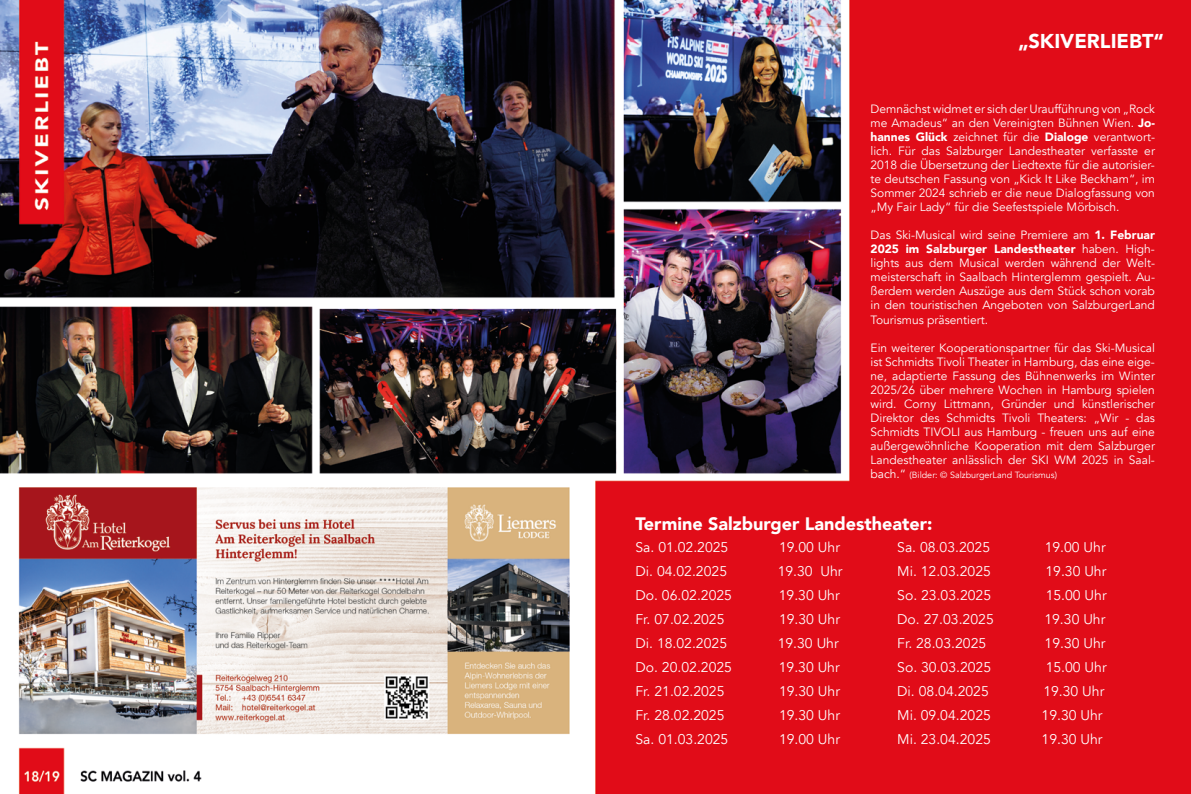
<style>
.page{position:relative;width:1191px;height:794px;background:#fff}
.page>*{position:absolute;margin:0;border:0;box-sizing:border-box;transform-origin:0 0}
.t1{font:900 20px "Avenir";color:#fff}
.t2{font:900 18px "Avenir";color:#fff}
.t3{font:14px "Avenir";color:#fff}
.t4{font:12px/14px "Avenir";color:#fff;text-align:justify}
.t5{font:9px "Avenir";color:#fff}
.s1{font-weight:900}
.s2{font-size:12px}
</style>
<div class="page">
<img style="left:0;top:0;width:1191px;height:794px">
<h1 class="t1" style="left:1018px;top:24px;width:147px">„SKIVERLIEBT“</h1>
<p class="t4" style="left:870px;top:102px;width:286px">Demnächst widmet er sich der Uraufführung von „Rock me Amadeus“ an den Vereinigten Bühnen Wien. <span class="s1">Jo&shy;hannes Glück</span> zeichnet für die <span class="s1">Dialoge</span> verantwort&shy;lich. Für das Salzburger Landestheater verfasste er 2018 die Übersetzung der Liedtexte für die autorisier&shy;te deutschen Fassung von „Kick It Like Beckham“, im Sommer 2024 schrieb er die neue Dialogfassung von „My Fair Lady“ für die Seefestspiele Mörbisch.</p>
<p class="t4" style="left:870px;top:228px;width:286px">Das Ski-Musical wird seine Premiere am <span class="s1">1. Februar 2025 im Salzburger Landestheater</span> haben. High&shy;lights aus dem Musical werden während der Welt&shy;meisterschaft in Saalbach Hinterglemm gespielt. Au&shy;ßerdem werden Auszüge aus dem Stück schon vorab in den touristischen Angeboten von SalzburgerLand Tourismus präsentiert.</p>
<p class="t4" style="left:870px;top:340px;width:286px">Ein weiterer Kooperationspartner für das Ski-Musical ist Schmidts Tivoli Theater in Hamburg, das eine eige&shy;ne, adaptierte Fassung des Bühnenwerks im Winter 2025/26 über mehrere Wochen in Hamburg spielen wird. Corny Littmann, Gründer und künstlerischer Direktor des Schmidts Tivoli Theaters: „Wir - das Schmidts TIVOLI aus Hamburg - freuen uns auf eine außergewöhnliche Kooperation mit dem Salzburger Landestheater anlässlich der SKI WM 2025 in Saal-</p>
<p class="t5" style="left:870px;top:469px;width:188px"><span class="s2">bach.“</span> (Bilder: © SalzburgerLand Tourismus)</p>
<h2 class="t2" style="left:635px;top:508px;width:298px">Termine Salzburger Landestheater:</h2>
<p class="t3" style="left:635px;top:538px;width:94px">Sa. 01.02.2025</p>
<p class="t3" style="left:779px;top:538px;width:62px">19.00 Uhr</p>
<p class="t3" style="left:635px;top:562px;width:93px">Di. 04.02.2025</p>
<p class="t3" style="left:777px;top:562px;width:66px">19.30 Uhr</p>
<p class="t3" style="left:635px;top:586px;width:98px">Do. 06.02.2025</p>
<p class="t3" style="left:778px;top:586px;width:62px">19.30 Uhr</p>
<p class="t3" style="left:635px;top:610px;width:90px">Fr. 07.02.2025</p>
<p class="t3" style="left:779px;top:610px;width:62px">19.30 Uhr</p>
<p class="t3" style="left:635px;top:634px;width:93px">Di. 18.02.2025</p>
<p class="t3" style="left:777px;top:634px;width:62px">19.30 Uhr</p>
<p class="t3" style="left:635px;top:658px;width:98px">Do. 20.02.2025</p>
<p class="t3" style="left:778px;top:658px;width:62px">19.30 Uhr</p>
<p class="t3" style="left:635px;top:682px;width:90px">Fr. 21.02.2025</p>
<p class="t3" style="left:779px;top:682px;width:62px">19.30 Uhr</p>
<p class="t3" style="left:635px;top:706px;width:90px">Fr. 28.02.2025</p>
<p class="t3" style="left:779px;top:706px;width:62px">19.30 Uhr</p>
<p class="t3" style="left:635px;top:730px;width:94px">Sa. 01.03.2025</p>
<p class="t3" style="left:779px;top:730px;width:62px">19.00 Uhr</p>
<p class="t3" style="left:897px;top:538px;width:94px">Sa. 08.03.2025</p>
<p class="t3" style="left:1044px;top:538px;width:62px">19.00 Uhr</p>
<p class="t3" style="left:897px;top:562px;width:95px">Mi. 12.03.2025</p>
<p class="t3" style="left:1045px;top:562px;width:62px">19.30 Uhr</p>
<p class="t3" style="left:897px;top:586px;width:95px">So. 23.03.2025</p>
<p class="t3" style="left:1045px;top:586px;width:62px">15.00 Uhr</p>
<p class="t3" style="left:897px;top:610px;width:98px">Do. 27.03.2025</p>
<p class="t3" style="left:1044px;top:610px;width:62px">19.30 Uhr</p>
<p class="t3" style="left:897px;top:634px;width:90px">Fr. 28.03.2025</p>
<p class="t3" style="left:1044px;top:634px;width:62px">19.30 Uhr</p>
<p class="t3" style="left:897px;top:658px;width:95px">So. 30.03.2025</p>
<p class="t3" style="left:1045px;top:658px;width:62px">15.00 Uhr</p>
<p class="t3" style="left:897px;top:682px;width:93px">Di. 08.04.2025</p>
<p class="t3" style="left:1043px;top:682px;width:62px">19.30 Uhr</p>
<p class="t3" style="left:897px;top:706px;width:95px">Mi. 09.04.2025</p>
<p class="t3" style="left:1041px;top:706px;width:62px">19.30 Uhr</p>
<p class="t3" style="left:897px;top:730px;width:95px">Mi. 23.04.2025</p>
<p class="t3" style="left:1041px;top:730px;width:62px">19.30 Uhr</p>
</div>
